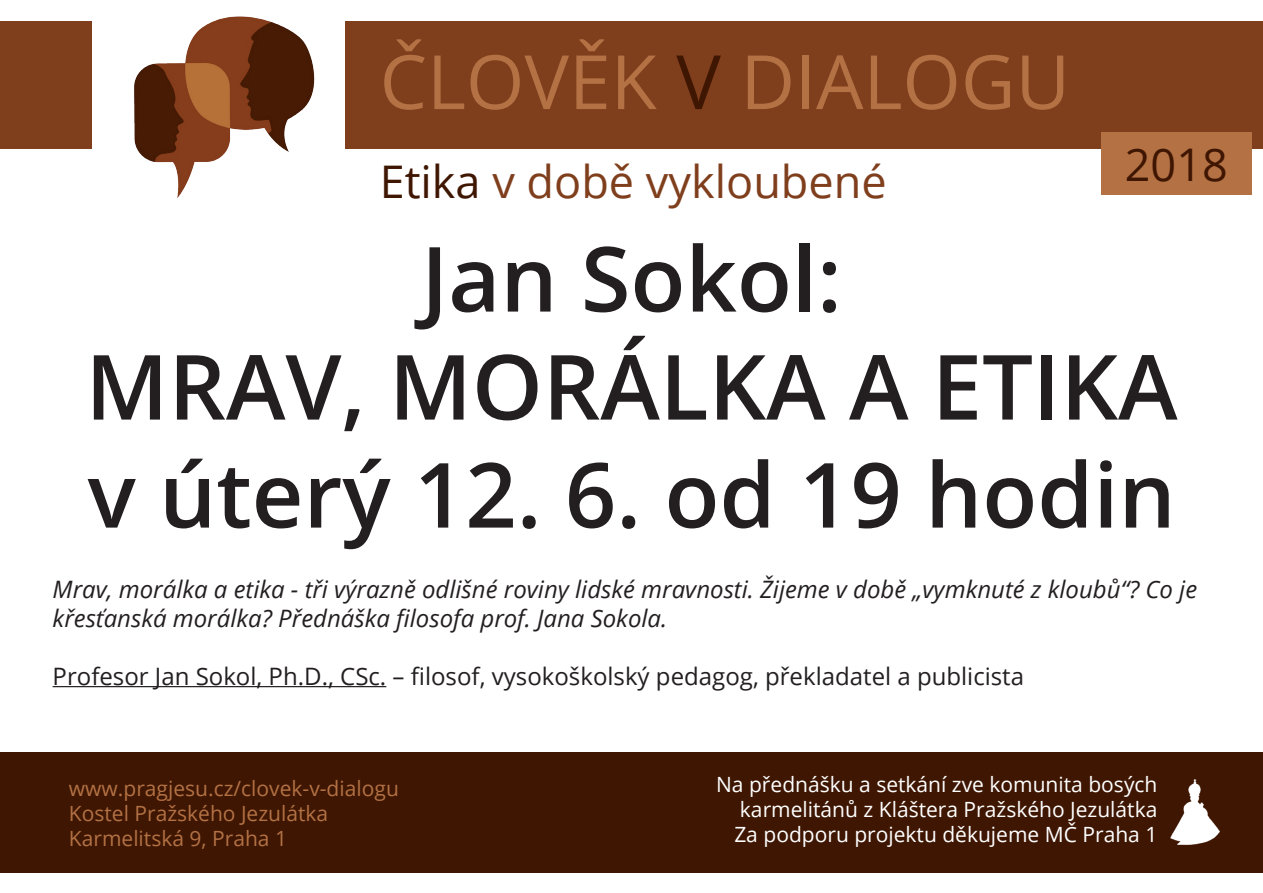
<style>
.page{position:relative;width:1263px;height:893px;background:#fff}
.page>*{position:absolute;margin:0;border:0;box-sizing:border-box;transform-origin:0 0}
.t1{font:600 90px/108px "Open Sans";color:#231f20;text-align:center}
.t2{font:75px "Open Sans";color:#b37144}
.t3{font:45px "Open Sans";color:#7f3e1c}
.t4{font:45px "Open Sans";color:#3f1602}
.t5{font:italic 24px/28.8px "Open Sans";color:#231f20}
.t6{font:24px "Open Sans";color:#231f20}
.t7{font:21px/25.2px "Open Sans";color:#fff;text-align:justify}
.t8{font:21px/25.2px "Open Sans";color:#b37144}
.s1{color:#3f1602}
</style>
<div class="page">
<div style="left:346px;top:22px;width:917px;height:127px;background:#7f3e1c"></div>
<div style="left:0;top:22px;width:92px;height:127px;background:#7f3e1c"></div>
<img style="left:134px;top:16px;width:181px;height:182px">
<div style="left:1101px;top:132px;width:150px;height:63px;background:#b37144"></div>
<div style="left:0;top:753px;width:1263px;height:120px;background:#3e1602"></div>
<img style="left:1167px;top:772px;width:57px;height:81px">
<hr style="left:53px;top:686px;width:333px;height:1px;background:#231f20">
<h2 class="t2" style="left:380px;top:31px;width:692px">ČLOVĚK <span class="s1">V</span> DIALOGU</h2>
<h3 class="t3" style="left:380px;top:151px;width:508px"><span class="s1">Etika</span> v době vykloubené</h3>
<h3 class="t4" style="left:1125px;top:134px;width:104px">2018</h3>
<h1 class="t1" style="left:85px;top:223px;width:1094px">Jan Sokol:<br>MRAV, MORÁLKA A ETIKA v úterý 12. 6. od 19 hodin</h1>
<p class="t5" style="left:53px;top:575px;width:1146px">Mrav, morálka a etika - tři výrazně odlišné roviny lidské mravnosti. Žijeme v době „vymknuté z kloubů“? Co je křesťanská morálka? Přednáška filosofa prof. Jana Sokola.</p>
<p class="t6" style="left:53px;top:660px;width:973px">Profesor Jan Sokol, Ph.D., CSc. – filosof, vysokoškolský pedagog, překladatel a publicista</p>
<p class="t8" style="left:69px;top:775px;width:331px">www.pragjesu.cz/clovek-v-dialogu<br>Kostel Pražského Jezulátka<br>Karmelitská 9, Praha 1</p>
<p class="t7" style="left:734px;top:771px;width:425px;text-indent:-18px">Na přednášku a setkání zve komunita bosých karmelitánů z Kláštera Pražského Jezulátka Za podporu projektu děkujeme MČ Praha 1</p>
</div>
